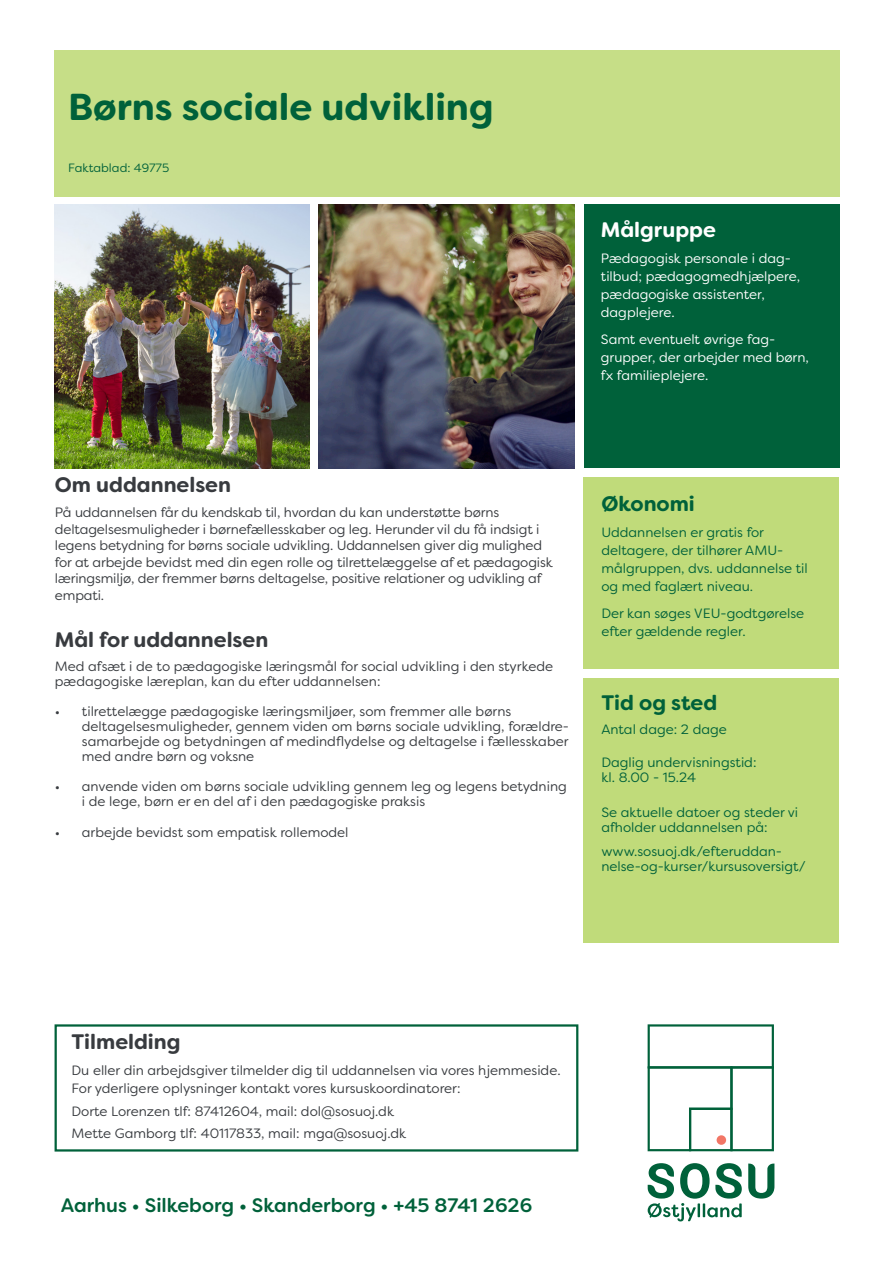
<style>
.page{position:relative;width:893px;height:1263px;background:#fff}
.page>*{position:absolute;margin:0;border:0;box-sizing:border-box;transform-origin:0 0}
.Kursustype_-_NEGATIV{font:700 37.5px "Filson Soft";color:#00613a}
.Overskrift_v__Brødte{font:700 21px "Filson Soft";color:#383b3f}
.Overskrift_v__Brødte-2{font:700 21px "Filson Soft";color:#00613a}
.Overskrift_v__Brødte-3{font:700 21px "Filson Soft";color:#fff}
.t1{font:500 19.5px "Filson Soft";color:#00613a}
.Overskrift_v__Brødte-4{font:13.5px/16.5px "Filson Soft";letter-spacing:-.01em;color:#383b3f}
.Brødtekst{font:13.5px/18px "Filson Soft";color:#383b3f}
.Overskrift_v__Brødte-5{font:13.5px/15px "Filson Soft";color:#00613a}
.Overskrift_v__Brødte-6{font:13.5px/18px "Filson Soft";color:#fff}
.Brødtekst-2{font:13.5px/18px "Filson Soft";color:#00613a}
.Brød{font:13.5px/15px "Filson Soft";color:#383b3f}
.Faktablad_nr__-_NEGA{font:12px "Filson Soft";color:#00613a}
</style>
<div class="page">
<div style="left:55px;top:1024px;width:523px;height:127px;background:#fff;border:2px solid #00613a"></div>
<div style="left:54px;top:50px;width:785px;height:147px;background:#c6de87"></div>
<div style="left:584px;top:204px;width:255px;height:264px;background:#00613a"></div>
<div style="left:583px;top:477px;width:256px;height:191px;background:#c0db7a"></div>
<div style="left:583px;top:677px;width:256px;height:265px;background:#c0db7a"></div>
<svg style="left:648px;top:1024px;width:126px;height:127px"></svg>
<div style="left:717px;top:1135px;width:9px;height:10px;background:#f27666;border-radius:50%"></div>
<svg style="left:648px;top:1163px;width:94px;height:58px"></svg>
<svg style="left:748px;top:1163px;width:26px;height:35px"></svg>
<img style="left:54px;top:204px;width:256px;height:264px">
<img style="left:319px;top:204px;width:255px;height:264px">
<p class="Kursustype_-_NEGATIV" style="left:68px;top:83px;width:427px">Børns sociale udvikling</p>
<p class="Faktablad_nr__-_NEGA" style="left:68px;top:160px;width:103px">Faktablad: 49775</p>
<p class="Overskrift_v__Brødte-3" style="left:601px;top:216px;width:117px">Målgruppe</p>
<p class="Overskrift_v__Brødte-6" style="left:601px;top:249px;width:201px">Pædagogisk personale i dag&shy;tilbud; pædagogmedhjælpere, pædagogiske assistenter, dagplejere.</p>
<p class="Overskrift_v__Brødte-6" style="left:601px;top:330px;width:210px">Samt eventuelt øvrige fag&shy;grupper, der arbejder med børn, fx familieplejere.</p>
<p class="Overskrift_v__Brødte" style="left:55px;top:472px;width:178px">Om uddannelsen</p>
<p class="Overskrift_v__Brødte-4" style="left:55px;top:504px;width:499px">På uddannelsen får du kendskab til, hvordan du kan understøtte børns deltagelsesmuligheder i børnefællesskaber og leg. Herunder vil du få indsigt i legens betydning for børns sociale udvikling. Uddannelsen giver dig mulighed for at arbejde bevidst med din egen rolle og tilrettelæggelse af et pædagogisk læringsmiljø, der fremmer børns deltagelse, positive relationer og udvikling af empati.</p>
<p class="Overskrift_v__Brødte" style="left:55px;top:626px;width:215px">Mål for uddannelsen</p>
<p class="Brød" style="left:55px;top:658px;width:500px">Med afsæt i de to pædagogiske læringsmål for social udvikling i den styrkede pædagogiske læreplan, kan du efter uddannelsen:</p>
<p class="Overskrift_v__Brødte-4" style="left:82px;top:703px;width:489px;line-height:15px;text-indent:-27px">• tilrettelægge pædagogiske læringsmiljøer, som fremmer alle børns deltagelsesmuligheder, gennem viden om børns sociale udvikling, forældre&shy;samarbejde og betydningen af medindflydelse og deltagelse i fællesskaber med andre børn og voksne</p>
<p class="Overskrift_v__Brødte-4" style="left:82px;top:778px;width:486px;line-height:15px;text-indent:-27px">• anvende viden om børns sociale udvikling gennem leg og legens betydning i de lege, børn er en del af i den pædagogiske praksis</p>
<p class="Overskrift_v__Brødte-4" style="left:55px;top:824px;width:295px">• arbejde bevidst som empatisk rollemodel</p>
<p class="Overskrift_v__Brødte-2" style="left:601px;top:490px;width:95px">Økonomi</p>
<p class="Brødtekst-2" style="left:601px;top:523px;width:208px">Uddannelsen er gratis for deltagere, der tilhører AMU&shy;målgruppen, dvs. uddannelse til og med faglært niveau.</p>
<p class="Brødtekst-2" style="left:601px;top:604px;width:204px">Der kan søges VEU-godtgørelse efter gældende regler.</p>
<p class="Overskrift_v__Brødte-2" style="left:601px;top:689px;width:117px">Tid og sted</p>
<p class="Overskrift_v__Brødte-5" style="left:601px;top:722px;width:127px">Antal dage: 2 dage</p>
<p class="Overskrift_v__Brødte-5" style="left:601px;top:755px;width:157px">Daglig undervisningstid: kl. 8.00 - 15.24</p>
<p class="Overskrift_v__Brødte-5" style="left:601px;top:805px;width:198px">Se aktuelle datoer og steder vi afholder uddannelsen på:</p>
<p class="Overskrift_v__Brødte-5" style="left:601px;top:843px;width:206px">www.sosuoj.dk/efteruddan&shy;nelse-og-kurser/kursusoversigt/</p>
<p class="Overskrift_v__Brødte" style="left:71px;top:1028px;width:111px">Tilmelding</p>
<p class="Brødtekst" style="left:71px;top:1061px;width:491px">Du eller din arbejdsgiver tilmelder dig til uddannelsen via vores hjemmeside.<br>For yderligere oplysninger kontakt vores kursuskoordinatorer:</p>
<p class="Brødtekst" style="left:71px;top:1102px;width:324px">Dorte Lorenzen tlf: 87412604, mail: dol@sosuoj.dk</p>
<p class="Brødtekst" style="left:71px;top:1124px;width:336px">Mette Gamborg tlf: 40117833, mail: mga@sosuoj.dk</p>
<p class="t1" style="left:61px;top:1192px;width:473px">Aarhus • Silkeborg • Skanderborg • +45 8741 2626</p>
</div>
